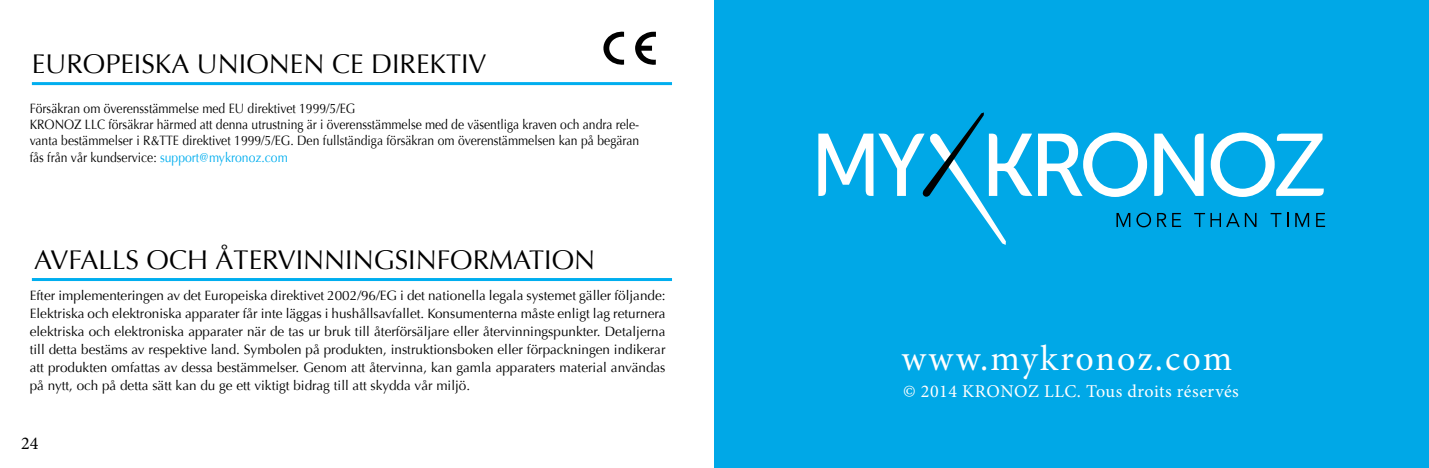
<style>
.page{position:relative;width:1429px;height:468px;background:#fff}
.page>*{position:absolute;margin:0;border:0;box-sizing:border-box;transform-origin:0 0}
.t1{font:36px "Minion Pro";letter-spacing:.055em;color:#fff}
.t2{font:27px "Optima";color:#000}
.t3{font:18px "Minion Pro";letter-spacing:.03em;color:#fff}
.t4{font:18px "Minion Pro";color:#000}
.t5{font:13.5px/18px "Optima";color:#000;text-align:justify}
.t6{font:13.5px/16.2px "Optima";color:#000;scale:.9 1}
.s1{color:#00aeef}
</style>
<div class="page">
<hr style="left:32px;top:82px;width:640px;height:3px;background:#00aeef">
<hr style="left:32px;top:278px;width:640px;height:3px;background:#00aeef">
<svg style="left:635px;top:32px;width:21px;height:33px"></svg>
<svg style="left:603px;top:31px;width:21px;height:34px"></svg>
<div style="left:714px;top:0;width:715px;height:468px;background:#00a8e7"></div>
<svg style="left:1038px;top:132px;width:109px;height:65px"></svg>
<svg style="left:1154px;top:134px;width:49px;height:62px"></svg>
<svg style="left:1210px;top:132px;width:113px;height:65px"></svg>
<svg style="left:818px;top:112px;width:214px;height:133px"></svg>
<svg style="left:1116px;top:213px;width:14px;height:14px"></svg>
<svg style="left:1136px;top:212px;width:15px;height:15px"></svg>
<svg style="left:1157px;top:213px;width:9px;height:14px"></svg>
<svg style="left:1172px;top:213px;width:9px;height:14px"></svg>
<svg style="left:1194px;top:213px;width:45px;height:14px"></svg>
<svg style="left:1245px;top:213px;width:11px;height:14px"></svg>
<svg style="left:1270px;top:213px;width:11px;height:14px"></svg>
<svg style="left:1287px;top:213px;width:1px;height:14px"></svg>
<svg style="left:1295px;top:213px;width:14px;height:14px"></svg>
<svg style="left:1316px;top:213px;width:9px;height:14px"></svg>
<h2 class="t2" style="left:32px;top:48px;width:456px">EUROPEISKA UNIONEN CE DIREKTIV</h2>
<p class="t6" style="left:30px;top:100px;width:679px">Försäkran om överensstämmelse med EU direktivet 1999/5/EG<br>KRONOZ LLC försäkrar härmed att denna utrustning är i överensstämmelse med de väsentliga kraven och andra rele&shy;vanta bestämmelser i R&amp;TTE direktivet 1999/5/EG. Den fullständiga försäkran om överenstämmelsen kan på begäran fås från vår kundservice: <span class="s1">support@mykronoz.com</span></p>
<h2 class="t2" style="left:34px;top:244px;width:563px">AVFALLS OCH ÅTERVINNINGSINFORMATION</h2>
<p class="t5" style="left:30px;top:286px;width:637px">Efter implementeringen av det Europeiska direktivet 2002/96/EG i det nationella legala systemet gäller följande:<br>Elektriska och elektroniska apparater får inte läggas i hushållsavfallet. Konsumenterna måste enligt lag returnera elektriska och elektroniska apparater när de tas ur bruk till återförsäljare eller återvinningspunkter. Detaljerna till detta bestäms av respektive land. Symbolen på produkten, instruktionsboken eller förpackningen indikerar att produkten omfattas av dessa bestämmelser. Genom att återvinna, kan gamla apparaters material användas på nytt, och på detta sätt kan du ge ett viktigt bidrag till att skydda vår miljö.</p>
<h3 class="t4" style="left:21px;top:431px;width:19px">24</h3>
<h1 class="t1" style="left:901px;top:335px;width:332px">www.mykronoz.com</h1>
<h3 class="t3" style="left:903px;top:379px;width:337px">© 2014 KRONOZ LLC. Tous droits réservés</h3>
</div>
